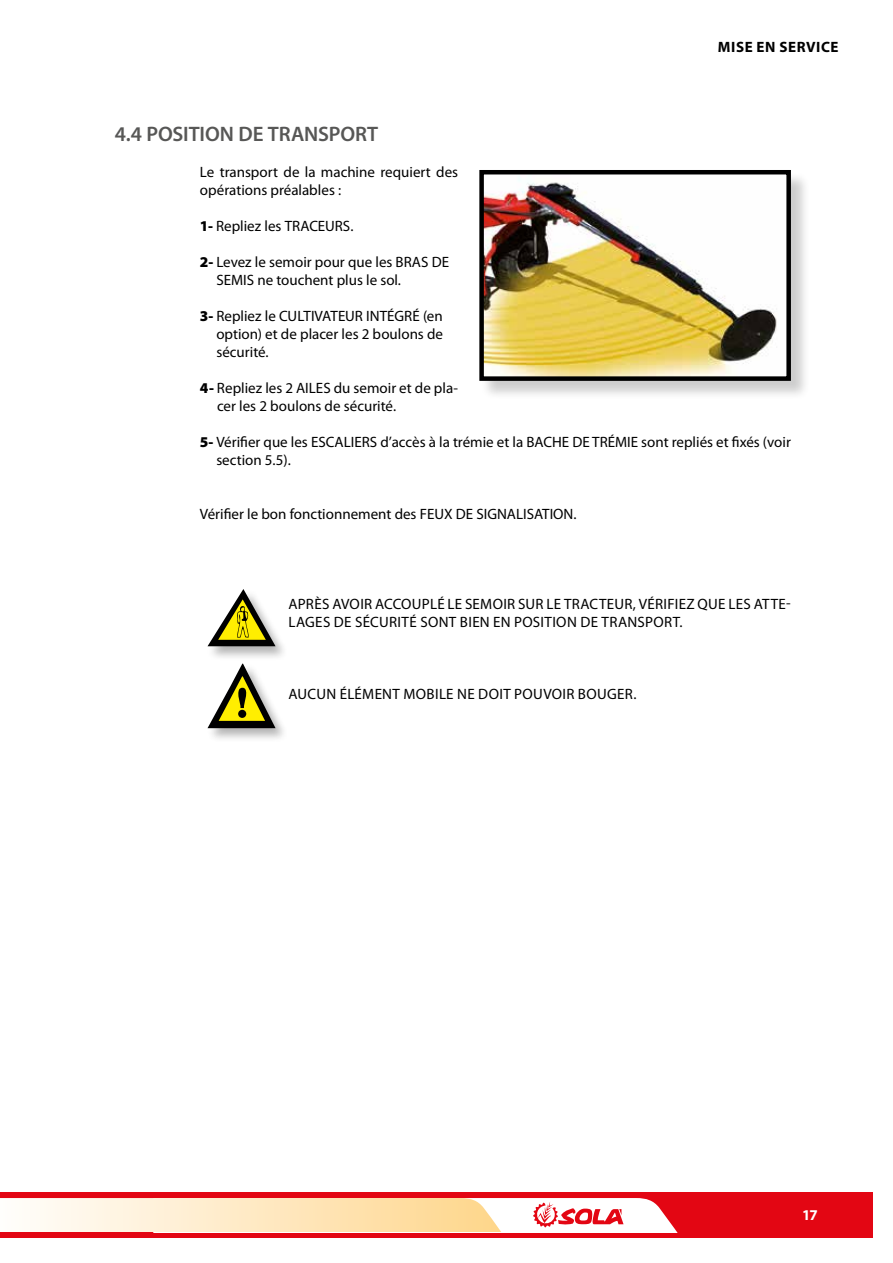
<style>
.page{position:relative;width:893px;height:1263px;background:#fff}
.page>*{position:absolute;margin:0;border:0;box-sizing:border-box;transform-origin:0 0}
.t1{font:600 21px "Myriad Pro";letter-spacing:-.005em;color:#575756}
.t2{font:15px/18px "Myriad Pro";color:#000}
.t3{font:15px/18px "Myriad Pro";letter-spacing:.02em;color:#000}
.t4{font:700 15px "Myriad Pro";letter-spacing:.035em;color:#000}
.t5{font:700 15px "Myriad Pro";color:#fff}
.s1{font-weight:900}
</style>
<div class="page">
<div style="left:0;top:1192px;width:872px;height:45px;background:#e30613"></div>
<svg style="left:0;top:1198px;width:677px;height:34px;background:#fde2c8"></svg>
<div style="left:481px;top:171px;width:329px;height:229px;background:#000;opacity:.2"></div>
<img style="left:479px;top:170px;width:314px;height:213px">
<div style="left:207px;top:589px;width:82px;height:72px;background:#000;opacity:.3"></div>
<svg style="left:207px;top:589px;width:69px;height:57px"></svg>
<div style="left:207px;top:663px;width:82px;height:79px;background:#000;opacity:.3"></div>
<svg style="left:207px;top:664px;width:69px;height:64px"></svg>
<div style="left:238px;top:710px;width:8px;height:8px;background:#000;border-radius:50%"></div>
<p class="t4" style="left:718px;top:38px;width:122px">MISE EN SERVICE</p>
<h1 class="t1" style="left:115px;top:121px;width:265px">4.4 POSITION DE TRANSPORT</h1>
<p class="t2" style="left:200px;top:163px;width:260px">Le transport de la machine requiert des opérations préalables :</p>
<p class="t2" style="left:200px;top:217px;width:155px"><span class="s1">1-</span> Repliez les TRACEURS.</p>
<p class="t2" style="left:216px;top:253px;width:234px;text-indent:-16px"><span class="s1">2-</span> Levez le semoir pour que les BRAS DE<br>SEMIS ne touchent plus le sol.</p>
<p class="t2" style="left:216px;top:307px;width:228px;text-align:justify;text-indent:-16px"><span class="s1">3-</span> Repliez le CULTIVATEUR INTÉGRÉ (en option) et de placer les 2 boulons de sécurité.</p>
<p class="t2" style="left:217px;top:379px;width:243px;text-indent:-17px"><span class="s1">4-</span> Repliez les 2 AILES du semoir et de pla&shy;cer les 2 boulons de sécurité.</p>
<p class="t2" style="left:216px;top:433px;width:576px;text-indent:-16px"><span class="s1">5-</span> Vérifier que les ESCALIERS d’accès à la trémie et la BACHE DE TRÉMIE sont repliés et fixés (voir section 5.5).</p>
<p class="t2" style="left:200px;top:505px;width:378px">Vérifier le bon fonctionnement des FEUX DE SIGNALISATION.</p>
<p class="t3" style="left:288px;top:595px;width:504px">APRÈS AVOIR ACCOUPLÉ LE SEMOIR SUR LE TRACTEUR, VÉRIFIEZ QUE LES ATTE-<br>LAGES DE SÉCURITÉ SONT BIEN EN POSITION DE TRANSPORT.</p>
<p class="t3" style="left:288px;top:685px;width:349px">AUCUN ÉLÉMENT MOBILE NE DOIT POUVOIR BOUGER.</p>
<p class="t5" style="left:802px;top:1205px;width:17px">17</p>
</div>
